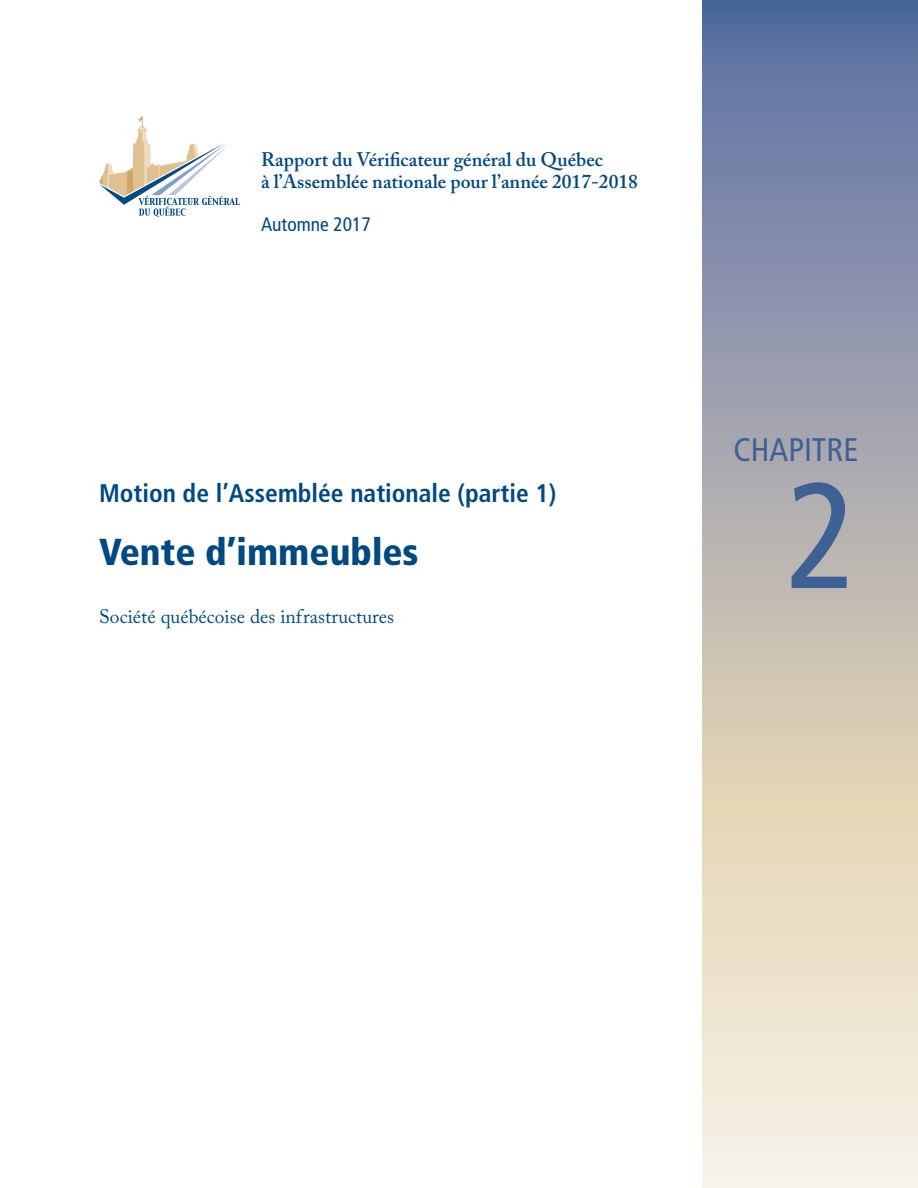
<style>
.page{position:relative;width:918px;height:1188px;background:#fff}
.page>*{position:absolute;margin:0;border:0;box-sizing:border-box;transform-origin:0 0}
.t1{font:condensed 150px "Frutiger";color:#3f6094}
.t2{font:900 condensed 37.5px "Frutiger";color:#004983}
.t3{font:condensed 32.7px "Frutiger";color:#3f6094}
.t4{font:700 condensed 25.5px "Frutiger";color:#004983}
.t5{font:600 19.5px/21.8px "Adobe Caslon Pro";color:#004983}
.t6{font:19.5px "Adobe Caslon Pro";color:#004983}
.t7{font:condensed 19.5px "Frutiger";color:#004983}
</style>
<div class="page">
<svg style="left:702px;top:0;width:216px;height:1188px;background:#b8b6b8"></svg>
<svg style="left:99px;top:116px;width:141px;height:101px"></svg>
<p class="t5" style="left:261px;top:148px;width:378px">Rapport du Vérificateur général du Québec<br>à l’Assemblée nationale pour l’année 2017-2018</p>
<p class="t7" style="left:261px;top:213px;width:112px">Automne 2017</p>
<h3 class="t4" style="left:99px;top:478px;width:459px">Motion de l’Assemblée nationale (partie 1)</h3>
<h2 class="t2" style="left:99px;top:530px;width:321px">Vente d’immeubles</h2>
<p class="t6" style="left:99px;top:605px;width:297px">Société québécoise des infrastructures</p>
<h3 class="t3" style="left:733px;top:431px;width:127px">CHAPITRE</h3>
<h1 class="t1" style="left:786px;top:449px;width:73px">2</h1>
</div>
